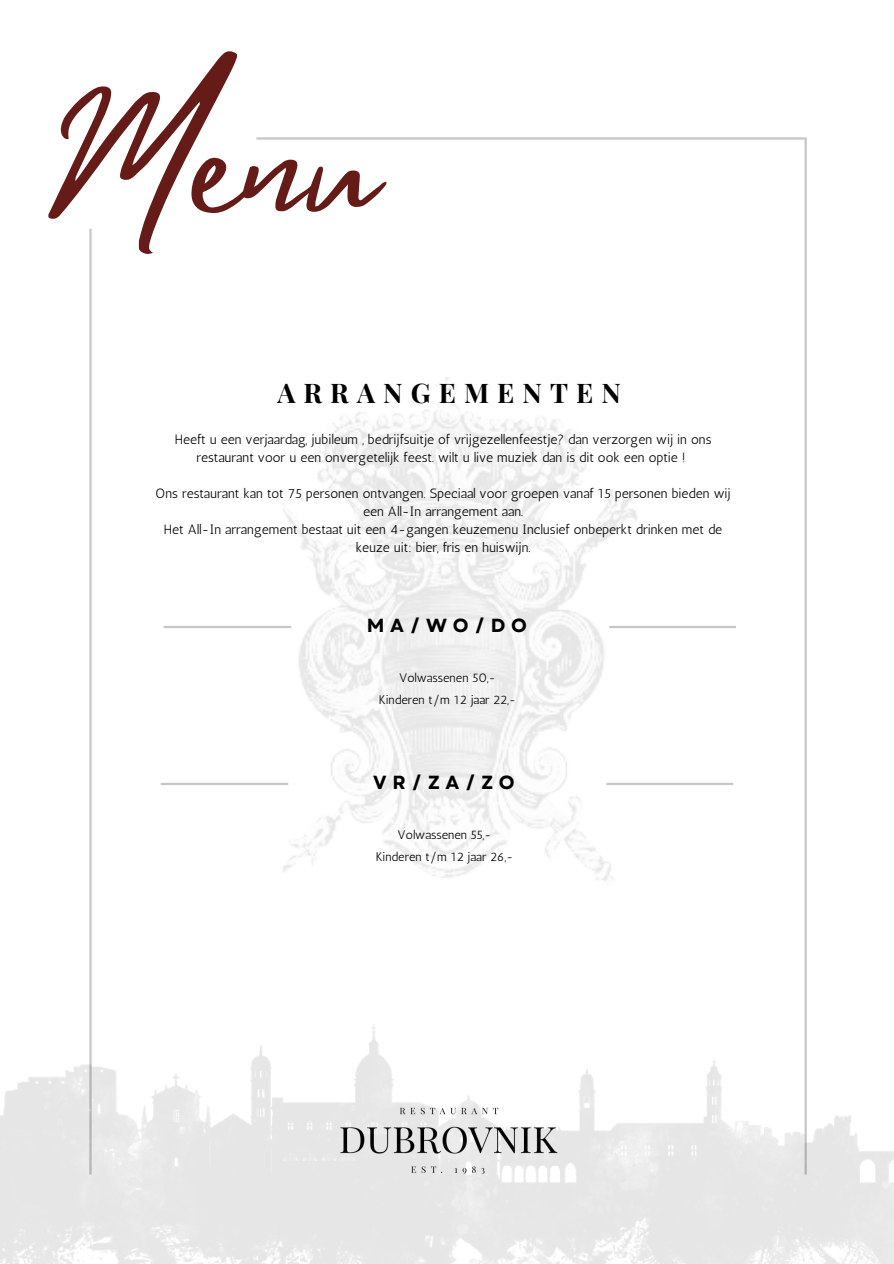
<style>
.page{position:relative;width:894px;height:1264px;background:#fff}
.page>*{position:absolute;margin:0;border:0;box-sizing:border-box;transform-origin:0 0}
.t1{font:168px "Mistrully";color:#651c19}
.t2{font:700 27px "Playfair Display";letter-spacing:.3em;color:#000}
.t3{font:700 18.9px "Garet";letter-spacing:.3em;color:#000}
.t4{font:13.5px/18px "Antic";color:#000;text-align:center}
.t5{font:12.45px "Antic";color:#000}
</style>
<div class="page">
<hr style="left:256px;top:137px;width:548px;height:3px;background:#c6c6c6">
<hr style="left:89px;top:229px;width:3px;height:945px;background:#c6c6c6">
<hr style="left:804px;top:137px;width:2px;height:1037px;background:#c6c6c6">
<img style="left:283px;top:378px;width:354px;height:423px">
<hr style="left:164px;top:626px;width:127px;height:2px;background:#c6c6c6">
<hr style="left:609px;top:626px;width:126px;height:2px;background:#c6c6c6">
<hr style="left:161px;top:782px;width:127px;height:3px;background:#c6c6c6">
<img style="left:0;top:801px;width:893px;height:462px">
<hr style="left:606px;top:782px;width:127px;height:3px;background:#c6c6c6">
<p class="t1" style="left:54px;top:27px;width:326px">Menu</p>
<h1 class="t2" style="left:277px;top:374px;width:345px">ARRANGEMENTEN</h1>
<p class="t4" style="left:175px;top:430px;width:538px">Heeft u een verjaardag, jubileum , bedrijfsuitje of vrijgezellenfeestje? dan verzorgen wij in ons restaurant voor u een onvergetelijk feest. wilt u live muziek dan is dit ook een optie !</p>
<h3 class="t4" style="left:155px;top:484px;width:576px">Ons restaurant kan tot 75 personen ontvangen. Speciaal voor groepen vanaf 15 personen bieden wij een All-In arrangement aan.</h3>
<p class="t4" style="left:164px;top:520px;width:559px">Het All-In arrangement bestaat uit een 4-gangen keuzemenu Inclusief onbeperkt drinken met de keuze uit: bier, fris en huiswijn.</p>
<p class="t3" style="left:367px;top:612px;width:162px">MA/WO/DO</p>
<p class="t5" style="left:399px;top:670px;width:98px">Volwassenen 50,-</p>
<h2 class="t5" style="left:378px;top:692px;width:139px">Kinderen t/m 12 jaar 22,-</h2>
<p class="t3" style="left:373px;top:768px;width:143px">VR/ZA/ZO</p>
<h3 class="t5" style="left:397px;top:827px;width:95px">Volwassenen 55,-</h3>
<p class="t5" style="left:375px;top:849px;width:139px">Kinderen t/m 12 jaar 26,-</p>
</div>
